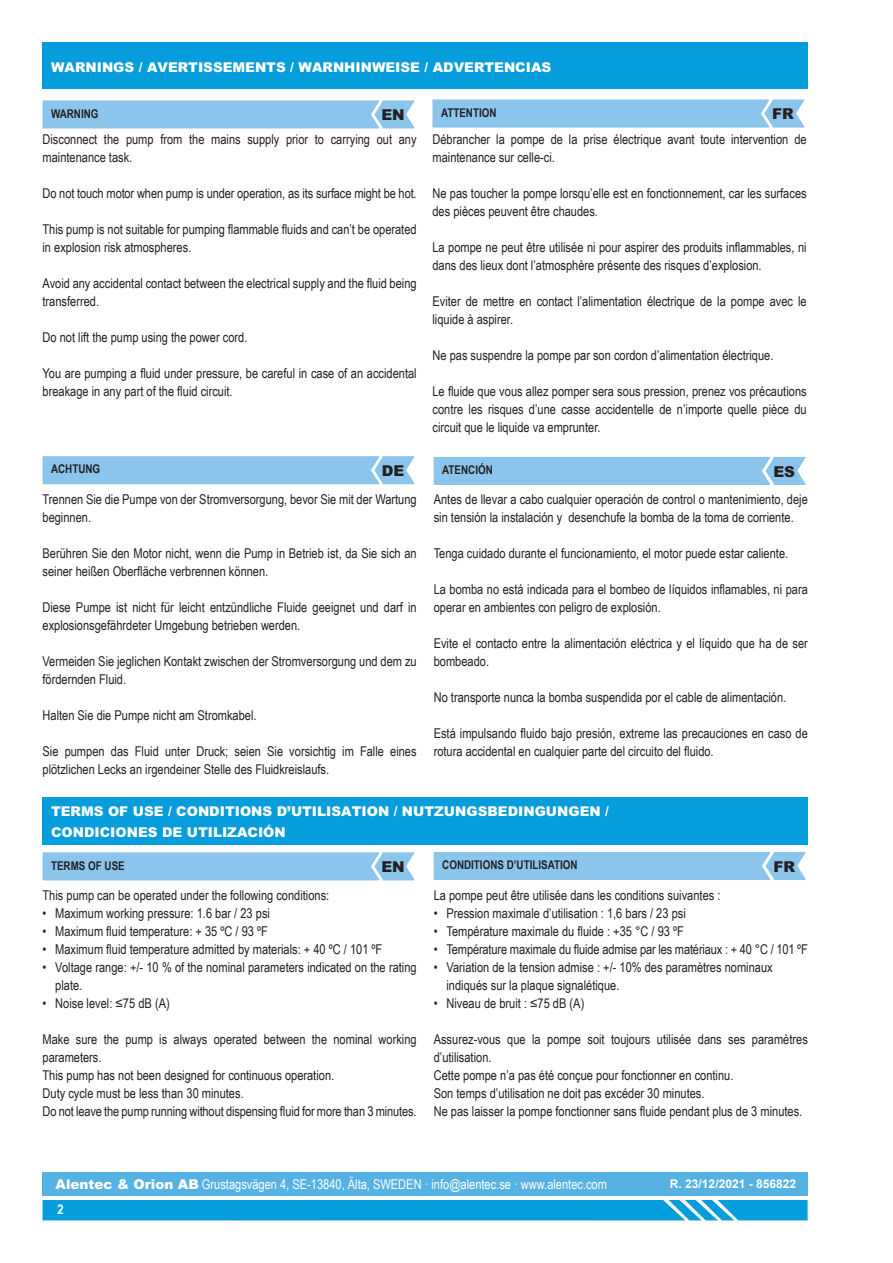
<style>
.page{position:relative;width:893px;height:1263px;background:#fff}
.page>*{position:absolute;margin:0;border:0;box-sizing:border-box;transform-origin:0 0}
.t1{font:900 15px "M Arial";color:#231f20}
.t2{font:13.5px/18px "Arial Narrow";color:#231f20}
.t3{font:900 13.5px/21px "M Arial";color:#fff}
.t4{font:13.5px "Arial Narrow";color:#fff}
.t5{font:700 13.5px "Arial Narrow";color:#fff}
.t6{font:700 12px "Arial Narrow";color:#231f20}
.t7{font:700 12px "Arial";color:#fff}
.s1{font-family:"M Arial";font-weight:900}
</style>
<div class="page">
<div style="left:43px;top:1172px;width:765px;height:24px;background:#57b2e4"></div>
<div style="left:43px;top:1200px;width:765px;height:20px;background:#069ddc"></div>
<div style="left:43px;top:43px;width:765px;height:46px;background:#069ddc"></div>
<div style="left:43px;top:100px;width:372px;height:28px;background:#8bc5eb"></div>
<div style="left:43px;top:456px;width:372px;height:28px;background:#8bc5eb"></div>
<div style="left:434px;top:457px;width:372px;height:28px;background:#8bc5eb"></div>
<div style="left:43px;top:852px;width:372px;height:28px;background:#8bc5eb"></div>
<div style="left:434px;top:852px;width:372px;height:28px;background:#8bc5eb"></div>
<div style="left:43px;top:797px;width:765px;height:48px;background:#069ddc"></div>
<svg style="left:432px;top:99px;width:373px;height:29px;background:#91c8ec"></svg>
<p class="t3" style="left:51px;top:56px;width:502px">WARNINGS / AVERTISSEMENTS / WARNHINWEISE / ADVERTENCIAS</p>
<p class="t6" style="left:51px;top:104px;width:49px">WARNING</p>
<p class="t1" style="left:381px;top:105px;width:25px">EN</p>
<p class="t2" style="left:43px;top:130px;width:376px">Disconnect the pump from the mains supply prior to carrying out any maintenance task.</p>
<p class="t2" style="left:43px;top:184px;width:376px">Do not touch motor when pump is under operation, as its surface might be hot.</p>
<p class="t2" style="left:43px;top:220px;width:376px">This pump is not suitable for pumping flammable fluids and can’t be operated in explosion risk atmospheres.</p>
<p class="t2" style="left:43px;top:274px;width:376px">Avoid any accidental contact between the electrical supply and the fluid being transferred.</p>
<p class="t2" style="left:43px;top:328px;width:206px">Do not lift the pump using the power cord.</p>
<p class="t2" style="left:43px;top:364px;width:376px">You are pumping a fluid under pressure, be careful in case of an accidental breakage in any part of the fluid circuit.</p>
<p class="t6" style="left:441px;top:103px;width:57px">ATTENTION</p>
<p class="t1" style="left:772px;top:105px;width:23px">FR</p>
<p class="t2" style="left:432px;top:130px;width:376px">Débrancher la pompe de la prise électrique avant toute intervention de maintenance sur celle-ci.</p>
<p class="t2" style="left:432px;top:184px;width:376px">Ne pas toucher la pompe lorsqu’elle est en fonctionnement, car les surfaces des pièces peuvent être chaudes.</p>
<p class="t2" style="left:432px;top:238px;width:376px">La pompe ne peut être utilisée ni pour aspirer des produits inflammables, ni dans des lieux dont l’atmosphère présente des risques d’explosion.</p>
<p class="t2" style="left:432px;top:292px;width:376px">Eviter de mettre en contact l’alimentation électrique de la pompe avec le liquide à aspirer.</p>
<p class="t2" style="left:432px;top:346px;width:342px">Ne pas suspendre la pompe par son cordon d’alimentation électrique.</p>
<p class="t2" style="left:432px;top:382px;width:376px;text-align:justify">Le fluide que vous allez pomper sera sous pression, prenez vos précautions contre les risques d’une casse accidentelle de n’importe quelle pièce du circuit que le liquide va emprunter.</p>
<p class="t6" style="left:51px;top:460px;width:51px">ACHTUNG</p>
<p class="t1" style="left:382px;top:461px;width:24px">DE</p>
<p class="t6" style="left:442px;top:461px;width:52px">ATENCIÓN</p>
<p class="t1" style="left:773px;top:462px;width:23px">ES</p>
<p class="t2" style="left:43px;top:490px;width:376px">Trennen Sie die Pumpe von der Stromversorgung, bevor Sie mit der Wartung beginnen.</p>
<p class="t2" style="left:43px;top:544px;width:376px">Berühren Sie den Motor nicht, wenn die Pump in Betrieb ist, da Sie sich an seiner heißen Oberfläche verbrennen können.</p>
<p class="t2" style="left:43px;top:598px;width:376px">Diese Pumpe ist nicht für leicht entzündliche Fluide geeignet und darf in explosionsgefährdeter Umgebung betrieben werden.</p>
<p class="t2" style="left:43px;top:652px;width:376px">Vermeiden Sie jeglichen Kontakt zwischen der Stromversorgung und dem zu fördernden Fluid.</p>
<p class="t2" style="left:43px;top:706px;width:216px">Halten Sie die Pumpe nicht am Stromkabel.</p>
<p class="t2" style="left:43px;top:742px;width:376px">Sie pumpen das Fluid unter Druck; seien Sie vorsichtig im Falle eines plötzlichen Lecks an irgendeiner Stelle des Fluidkreislaufs.</p>
<p class="t2" style="left:434px;top:490px;width:376px">Antes de llevar a cabo cualquier operación de control o mantenimiento, deje sin tensión la instalación y desenchufe la bomba de la toma de corriente.</p>
<p class="t2" style="left:434px;top:544px;width:356px">Tenga cuidado durante el funcionamiento, el motor puede estar caliente.</p>
<p class="t2" style="left:434px;top:580px;width:376px">La bomba no está indicada para el bombeo de líquidos inflamables, ni para operar en ambientes con peligro de explosión.</p>
<p class="t2" style="left:434px;top:634px;width:376px">Evite el contacto entre la alimentación eléctrica y el líquido que ha de ser bombeado.</p>
<p class="t2" style="left:434px;top:688px;width:354px">No transporte nunca la bomba suspendida por el cable de alimentación.</p>
<p class="t2" style="left:434px;top:724px;width:376px">Está impulsando fluido bajo presión, extreme las precauciones en caso de rotura accidental en cualquier parte del circuito del fluido.</p>
<p class="t3" style="left:51px;top:800px;width:559px">TERMS OF USE / CONDITIONS D’UTILISATION / NUTZUNGSBEDINGUNGEN /<br>CONDICIONES DE UTILIZACIÓN</p>
<p class="t6" style="left:51px;top:856px;width:75px">TERMS OF USE</p>
<p class="t1" style="left:381px;top:857px;width:25px">EN</p>
<p class="t6" style="left:442px;top:856px;width:137px">CONDITIONS D’UTILISATION</p>
<p class="t1" style="left:773px;top:857px;width:23px">FR</p>
<p class="t2" style="left:43px;top:886px;width:288px">This pump can be operated under the following conditions:</p>
<p class="t2" style="left:43px;top:904px;width:229px">• Maximum working pressure: 1.6 bar / 23 psi</p>
<p class="t2" style="left:43px;top:922px;width:227px">• Maximum fluid temperature: + 35 ºC / 93 ºF</p>
<p class="t2" style="left:43px;top:940px;width:341px">• Maximum fluid temperature admitted by materials: + 40 ºC / 101 ºF</p>
<p class="t2" style="left:55px;top:958px;width:363px;text-indent:-13px">• Voltage range: +/- 10 % of the nominal parameters indicated on the rating plate.</p>
<p class="t2" style="left:43px;top:994px;width:129px">• Noise level: ≤75 dB (A)</p>
<p class="t2" style="left:43px;top:1030px;width:376px">Make sure the pump is always operated between the nominal working parameters.<br>This pump has not been designed for continuous operation.<br>Duty cycle must be less than 30 minutes.<br>Do not leave the pump running without dispensing fluid for more than 3 minutes.</p>
<p class="t2" style="left:434px;top:886px;width:288px">La pompe peut être utilisée dans les conditions suivantes :</p>
<p class="t2" style="left:434px;top:904px;width:254px">• Pression maximale d’utilisation : 1,6 bars / 23 psi</p>
<p class="t2" style="left:434px;top:922px;width:252px">• Température maximale du fluide : +35 °C / 93 ºF</p>
<p class="t2" style="left:434px;top:940px;width:376px">• Température maximale du fluide admise par les matériaux : + 40 °C / 101 ºF</p>
<p class="t2" style="left:446px;top:958px;width:328px;text-indent:-13px">• Variation de la tension admise : +/- 10% des paramètres nominaux indiqués sur la plaque signalétique.</p>
<p class="t2" style="left:434px;top:994px;width:152px">• Niveau de bruit : ≤75 dB (A)</p>
<p class="t2" style="left:434px;top:1030px;width:376px">Assurez-vous que la pompe soit toujours utilisée dans ses paramètres d’utilisation.<br>Cette pompe n’a pas été conçue pour fonctionner en continu.<br>Son temps d’utilisation ne doit pas excéder 30 minutes.<br>Ne pas laisser la pompe fonctionner sans fluide pendant plus de 3 minutes.</p>
<p class="t4" style="left:56px;top:1174px;width:553px"><span class="s1">Alentec &amp; Orion AB</span> Grustagsvägen 4, SE-13840, Älta, SWEDEN · info@alentec.se · www.alentec.com</p>
<p class="t7" style="left:670px;top:1176px;width:128px">R. 23/12/2021 - 856822</p>
<p class="t5" style="left:57px;top:1199px;width:8px">2</p>
</div>
